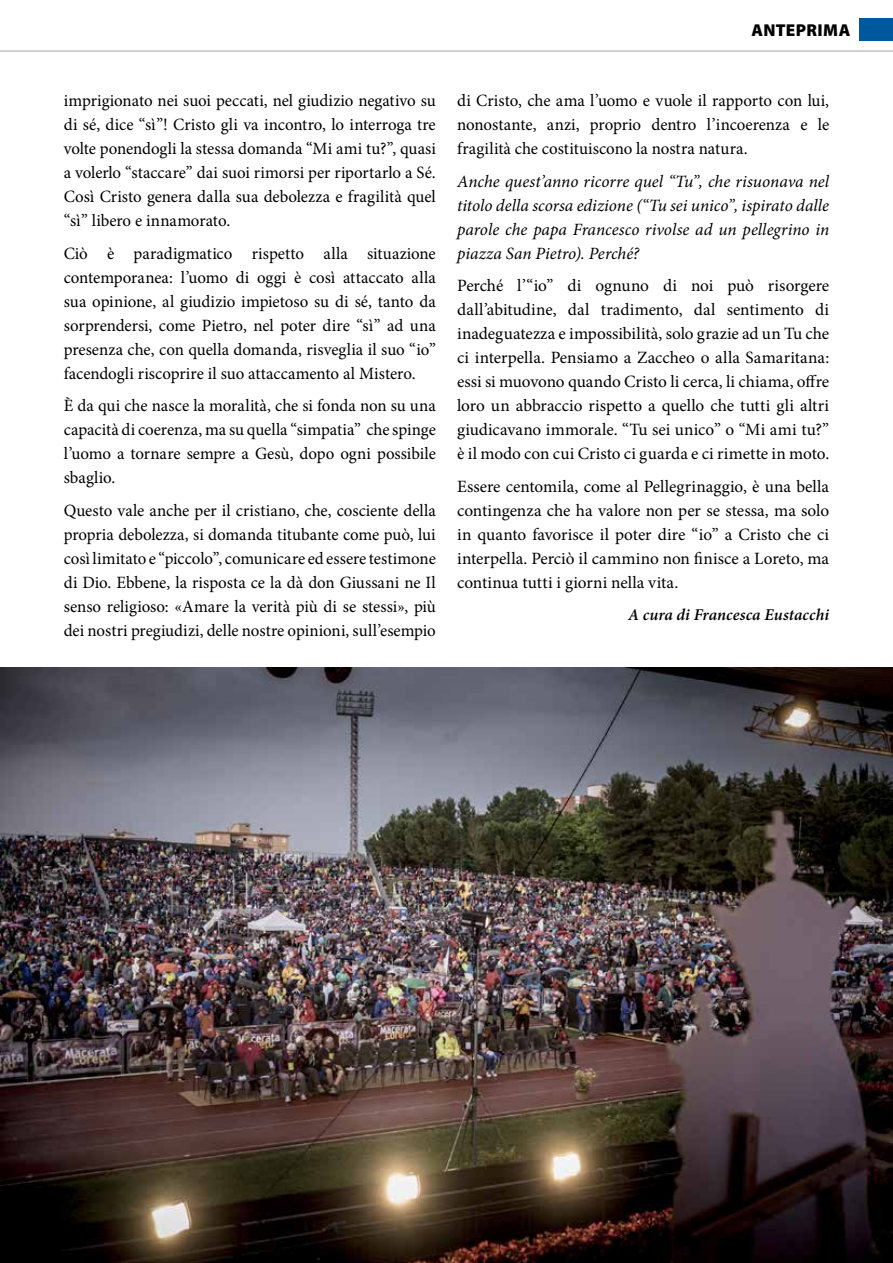
<style>
.page{position:relative;width:893px;height:1263px;background:#fff}
.page>*{position:absolute;margin:0;border:0;box-sizing:border-box;transform-origin:0 0}
.t1{font:17.25px/24px "Minion Pro";color:#000;text-align:justify}
.t2{font:italic 17.25px/24px "Minion Pro";color:#000;text-align:justify}
.t3{font:900 17.25px "Myriad Pro";letter-spacing:.02em;color:#000}
.t4{font:italic 600 16.5px "Minion Pro";letter-spacing:.005em;color:#000}
</style>
<div class="page">
<div style="left:859px;top:18px;width:34px;height:23px;background:#00589c"></div>
<hr style="left:0;top:50px;width:893px;height:2px;background:#c0c2c4">
<img style="left:0;top:668px;width:893px;height:595px">
<p class="t3" style="left:751px;top:20px;width:100px">ANTEPRIMA</p>
<p class="t1" style="left:64px;top:89px;width:374px">imprigionato nei suoi peccati, nel giudizio negativo su di sé, dice “sì”! Cristo gli va incontro, lo interroga tre volte ponendogli la stessa domanda “Mi ami tu?”, quasi a volerlo “staccare” dai suoi rimorsi per riportarlo a Sé.<br>Così Cristo genera dalla sua debolezza e fragilità quel “sì” libero e innamorato.</p>
<p class="t1" style="left:64px;top:241px;width:374px">Ciò è paradigmatico rispetto alla situazione contemporanea: l’uomo di oggi è così attaccato alla sua opinione, al giudizio impietoso su di sé, tanto da sorprendersi, come Pietro, nel poter dire “sì” ad una presenza che, con quella domanda, risveglia il suo “io” facendogli riscoprire il suo attaccamento al Mistero.</p>
<p class="t1" style="left:64px;top:394px;width:374px">È da qui che nasce la moralità, che si fonda non su una capacità di coerenza, ma su quella “simpatia” che spinge l’uomo a tornare sempre a Gesù, dopo ogni possibile sbaglio.</p>
<p class="t1" style="left:64px;top:498px;width:374px">Questo vale anche per il cristiano, che, cosciente della propria debolezza, si domanda titubante come può, lui così limitato e “piccolo”, comunicare ed essere testimone di Dio. Ebbene, la risposta ce la dà don Giussani ne Il senso religioso: «Amare la verità più di se stessi», più dei nostri pregiudizi, delle nostre opinioni, sull’esempio</p>
<p class="t1" style="left:457px;top:89px;width:374px">di Cristo, che ama l’uomo e vuole il rapporto con lui, nonostante, anzi, proprio dentro l’incoerenza e le fragilità che costituiscono la nostra natura.</p>
<p class="t2" style="left:457px;top:169px;width:374px">Anche quest’anno ricorre quel “Tu”, che risuonava nel titolo della scorsa edizione (“Tu sei unico”, ispirato dalle parole che papa Francesco rivolse ad un pellegrino in piazza San Pietro). Perché?</p>
<p class="t1" style="left:457px;top:274px;width:374px">Perché l’“io” di ognuno di noi può risorgere dall’abitudine, dal tradimento, dal sentimento di inadeguatezza e impossibilità, solo grazie ad un Tu che ci interpella. Pensiamo a Zaccheo o alla Samaritana: essi si muovono quando Cristo li cerca, li chiama, offre loro un abbraccio rispetto a quello che tutti gli altri giudicavano immorale. “Tu sei unico” o “Mi ami tu?” è il modo con cui Cristo ci guarda e ci rimette in moto.</p>
<p class="t1" style="left:457px;top:474px;width:374px">Essere centomila, come al Pellegrinaggio, è una bella contingenza che ha valore non per se stessa, ma solo in quanto favorisce il poter dire “io” a Cristo che ci interpella. Perciò il cammino non finisce a Loreto, ma continua tutti i giorni nella vita.</p>
<p class="t4" style="left:628px;top:603px;width:203px">A cura di Francesca Eustacchi</p>
</div>
